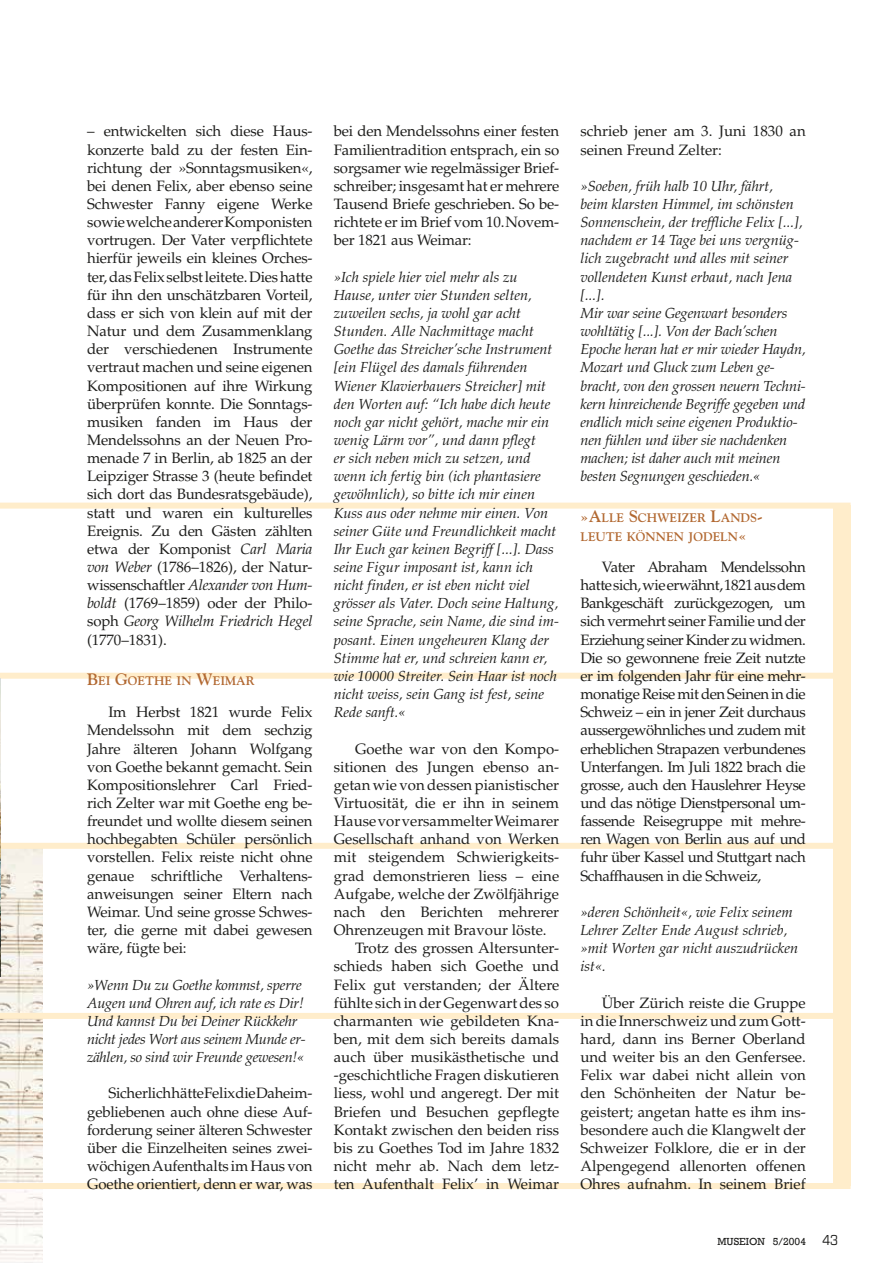
<style>
.page{position:relative;width:893px;height:1263px;background:#fff}
.page>*{position:absolute;margin:0;border:0;box-sizing:border-box;transform-origin:0 0}
.body_txt_2006_1_MA3{font:15px/18.1px "Palatino LT Std";letter-spacing:-.01em;color:#1d1d1b;text-align:justify}
.vers_2006_1_MA3_indd{font:italic 14.55px/18.1px "Palatino LT Std";color:#1d1d1b}
.untertitel_2006_1_MA{font:700 12.3px/19.2px "Goudy";color:#b26932}
.t1{font:10.5px "Rockwell";color:#1d1d1b}
.s1{font-style:italic}
.s2{font-size:16.5px}
.s3{font-family:"Eurostile Con";font-size:15px}
</style>
<div class="page">
<img style="left:0;top:849px;width:43px;height:414px">
<div style="left:0;top:1013px;width:851px;height:6px;background:#ffedcb"></div>
<div style="left:0;top:503px;width:851px;height:6px;background:#ffedcb"></div>
<div style="left:0;top:843px;width:851px;height:6px;background:#ffedcb"></div>
<div style="left:0;top:673px;width:851px;height:6px;background:#ffedcb"></div>
<div style="left:834px;top:506px;width:17px;height:680px;background:#ffedcb"></div>
<div style="left:0;top:1183px;width:851px;height:6px;background:#ffedcb"></div>
<img style="left:0;top:679px;width:1px;height:298px">
<p class="body_txt_2006_1_MA3" style="left:87px;top:122px;width:227px">– entwickelten sich diese Haus&shy;konzerte bald zu der festen Ein&shy;richtung der »Sonntagsmusiken«, bei denen Felix, aber ebenso seine Schwester Fanny eigene Werke sowie welche anderer Komponisten vortrugen. Der Vater verpflichtete hierfür jeweils ein kleines Orches&shy;ter, das Felix selbst leitete. Dies hatte für ihn den unschätzbaren Vorteil, dass er sich von klein auf mit der Natur und dem Zusammenklang der verschiedenen Instrumente vertraut machen und seine eigenen Kompositionen auf ihre Wirkung überprüfen konnte. Die Sonntags&shy;musiken fanden im Haus der Mendelssohns an der Neuen Pro&shy;menade 7 in Berlin, ab 1825 an der Leipziger Strasse 3 (heute befindet sich dort das Bundesratsgebäude), statt und waren ein kulturelles Ereignis. Zu den Gästen zählten etwa der Komponist <span class="s1">Carl Maria von Weber</span> (1786–1826), der Natur&shy;wissenschaftler <span class="s1">Alexander von Hum&shy;boldt</span> (1769–1859) oder der Philo&shy;soph <span class="s1">Georg Wilhelm Friedrich Hegel </span>(1770–1831).</p>
<p class="untertitel_2006_1_MA" style="left:87px;top:671px;width:169px"><span class="s2">B</span>EI <span class="s2">G</span>OETHE IN <span class="s2">W</span>EIMAR</p>
<p class="body_txt_2006_1_MA3" style="left:87px;top:703px;width:227px;text-indent:21px">Im Herbst 1821 wurde Felix Mendelssohn mit dem sechzig Jahre älteren Johann Wolfgang von Goethe bekannt gemacht. Sein Kompositionslehrer Carl Fried&shy;rich Zelter war mit Goethe eng be&shy;freundet und wollte diesem seinen hochbegabten Schüler persönlich vorstellen. Felix reiste nicht ohne genaue schriftliche Verhaltens&shy;anweisungen seiner Eltern nach Weimar. Und seine grosse Schwes&shy;ter, die gerne mit dabei gewesen wäre, fügte bei:</p>
<p class="vers_2006_1_MA3_indd" style="left:87px;top:976px;width:220px">»Wenn Du zu Goethe kommst, sperre Augen und Ohren auf, ich rate es Dir!<br>Und kannst Du bei Deiner Rückkehr nicht jedes Wort aus seinem Munde er&shy;zählen, so sind wir Freunde gewesen!«</p>
<p class="body_txt_2006_1_MA3" style="left:87px;top:1084px;width:227px;text-indent:21px">Sicherlich hätte Felix die Daheim&shy;gebliebenen auch ohne diese Auf&shy;forderung seiner älteren Schwester über die Einzelheiten seines zwei&shy;wöchigen Aufenthalts im Haus von Goethe orientiert, denn er war, was</p>
<p class="body_txt_2006_1_MA3" style="left:334px;top:122px;width:227px">bei den Mendelssohns einer festen Familientradition entsprach, ein so sorgsamer wie regelmässiger Brief&shy;schreiber; insgesamt hat er mehrere Tausend Briefe geschrieben. So be&shy;richtete er im Brief vom 10. Novem&shy;ber 1821 aus Weimar:</p>
<p class="vers_2006_1_MA3_indd" style="left:334px;top:268px;width:227px">»Ich spiele hier viel mehr als zu Hause, unter vier Stunden selten, zuweilen sechs, ja wohl gar acht Stunden. Alle Nachmittage macht Goethe das Streicher’sche Instrument [ein Flügel des damals führenden Wiener Klavierbauers Streicher] mit den Worten auf: “Ich habe dich heute noch gar nicht gehört, mache mir ein wenig Lärm vor”, und dann pflegt<br>er sich neben mich zu setzen, und wenn ich fertig bin (ich phantasiere gewöhnlich), so bitte ich mir einen Kuss aus oder nehme mir einen. Von seiner Güte und Freundlichkeit macht Ihr Euch gar keinen Begriff [...]. Dass seine Figur imposant ist, kann ich nicht finden, er ist eben nicht viel grösser als Vater. Doch seine Haltung, seine Sprache, sein Name, die sind im&shy;posant. Einen ungeheuren Klang der Stimme hat er, und schreien kann er, wie 10000 Streiter. Sein Haar ist noch nicht weiss, sein Gang ist fest, seine Rede sanft.«</p>
<p class="body_txt_2006_1_MA3" style="left:334px;top:740px;width:227px;text-indent:21px">Goethe war von den Kompo&shy;sitionen des Jungen ebenso an&shy;getan wie von dessen pianistischer Virtuosität, die er ihn in seinem Hause vor versammelter Weimarer Gesellschaft anhand von Werken mit steigendem Schwierigkeits&shy;grad demonstrieren liess – eine Aufgabe, welche der Zwölfjährige nach den Berichten mehrerer Ohrenzeugen mit Bravour löste.</p>
<p class="body_txt_2006_1_MA3" style="left:334px;top:939px;width:227px;text-indent:21px">Trotz des grossen Altersunter&shy;schieds haben sich Goethe und Felix gut verstanden; der Ältere fühlte sich in der Gegenwart des so charmanten wie gebildeten Kna&shy;ben, mit dem sich bereits damals auch über musikästhetische und -geschichtliche Fragen diskutieren liess, wohl und angeregt. Der mit Briefen und Besuchen gepflegte Kontakt zwischen den beiden riss bis zu Goethes Tod im Jahre 1832 nicht mehr ab. Nach dem letz&shy;ten Aufenthalt Felix’ in Weimar</p>
<p class="body_txt_2006_1_MA3" style="left:580px;top:122px;width:227px">schrieb jener am 3. Juni 1830 an seinen Freund Zelter:</p>
<p class="vers_2006_1_MA3_indd" style="left:580px;top:177px;width:224px">»Soeben, früh halb 10 Uhr, fährt, beim klarsten Himmel, im schönsten<br>Sonnenschein, der treffliche Felix [...], nachdem er 14 Tage bei uns vergnüg&shy;lich zugebracht und alles mit seiner vollendeten Kunst erbaut, nach Jena [...].</p>
<p class="vers_2006_1_MA3_indd" style="left:580px;top:304px;width:227px">Mir war seine Gegenwart besonders wohltätig [...]. Von der Bach’schen Epoche heran hat er mir wieder Haydn, Mozart und Gluck zum Leben ge&shy;bracht, von den grossen neuern Techni&shy;kern hinreichende Begriffe gegeben und endlich mich seine eigenen Produktio&shy;nen fühlen und über sie nachdenken machen; ist daher auch mit meinen besten Segnungen geschieden.«</p>
<p class="untertitel_2006_1_MA" style="left:580px;top:508px;width:184px"><span class="s2">»A</span>LLE <span class="s2">S</span>CHWEIZER <span class="s2">L</span>ANDS <span class="s2">-<br></span>LEUTE KÖNNEN JODELN<span class="s2">«</span></p>
<p class="body_txt_2006_1_MA3" style="left:580px;top:558px;width:227px;text-indent:21px">Vater Abraham Mendelssohn hatte sich, wie erwähnt, 1821 aus dem Bankgeschäft zurückgezogen, um sich vermehrt seiner Familie und der Erziehung seiner Kinder zu widmen.<br>Die so gewonnene freie Zeit nutzte er im folgenden Jahr für eine mehr&shy;monatige Reise mit den Seinen in die Schweiz – ein in jener Zeit durchaus aussergewöhnliches und zudem mit erheblichen Strapazen verbundenes Unterfangen. Im Juli 1822 brach die grosse, auch den Hauslehrer Heyse und das nötige Dienstpersonal um&shy;fassende Reisegruppe mit mehre&shy;ren Wagen von Berlin aus auf und fuhr über Kassel und Stuttgart nach Schaffhausen in die Schweiz,</p>
<p class="vers_2006_1_MA3_indd" style="left:580px;top:903px;width:219px">»deren Schönheit«, wie Felix seinem<br>Lehrer Zelter Ende August schrieb, »mit Worten gar nicht auszudrücken ist«.</p>
<p class="body_txt_2006_1_MA3" style="left:580px;top:994px;width:227px;text-indent:21px">Über Zürich reiste die Gruppe in die Innerschweiz und zum Gott&shy;hard, dann ins Berner Oberland und weiter bis an den Genfersee.<br>Felix war dabei nicht allein von den Schönheiten der Natur be&shy;geistert; angetan hatte es ihm ins&shy;besondere auch die Klangwelt der Schweizer Folklore, die er in der Alpengegend allenorten offenen Ohres aufnahm. In seinem Brief</p>
<p class="t1" style="left:717px;top:1235px;width:122px">MUSEION 5/2004 <span class="s3">43</span></p>
</div>
